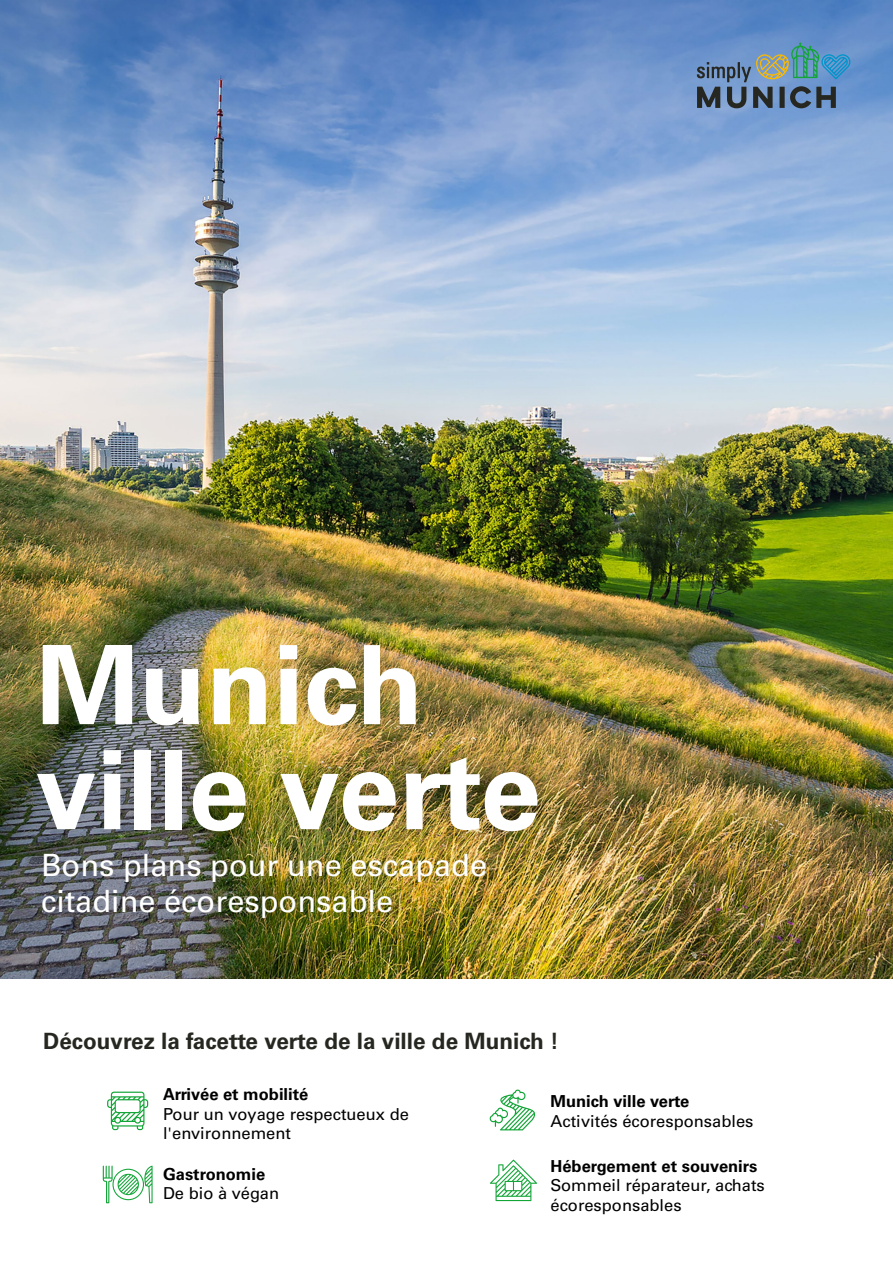
<style>
.page{position:relative;width:893px;height:1263px;background:#fff}
.page>*{position:absolute;margin:0;border:0;box-sizing:border-box;transform-origin:0 0}
.t1{font:700 109.5px/105px "Univers";color:#fff}
.t2{font:30.75px/36px "Univers";color:#fff}
.t3{font:700 22.5px "Univers";color:#272721}
.t4{font:16.5px/19.5px "Univers";color:#000}
.t5{font:700 16.5px "Univers";color:#000}
</style>
<div class="page">
<svg style="left:103px;top:1165px;width:50px;height:38px"></svg>
<img style="left:0;top:0;width:893px;height:978px">
<svg style="left:107px;top:1091px;width:41px;height:39px"></svg>
<svg style="left:490px;top:1159px;width:47px;height:42px"></svg>
<svg style="left:490px;top:1089px;width:46px;height:41px"></svg>
<div style="left:15px;top:621px;width:545px;height:233px;background:#000;opacity:.2"></div>
<div style="left:20px;top:831px;width:488px;height:108px;background:#000;opacity:.2"></div>
<svg style="left:697px;top:43px;width:153px;height:65px;background:#6184a3"></svg>
<h1 class="t1" style="left:36px;top:634px;width:506px">Munich ville verte</h1>
<h2 class="t2" style="left:41px;top:847px;width:447px">Bons plans pour une escapade citadine écoresponsable</h2>
<h3 class="t3" style="left:43px;top:1027px;width:517px">Découvrez la facette verte de la ville de Munich !</h3>
<p class="t5" style="left:163px;top:1084px;width:147px">Arrivée et mobilité</p>
<p class="t4" style="left:163px;top:1104px;width:247px">Pour un voyage respectueux de l'environnement</p>
<p class="t5" style="left:163px;top:1164px;width:104px">Gastronomie</p>
<p class="t4" style="left:163px;top:1183px;width:118px">De bio à végan</p>
<p class="t5" style="left:550px;top:1091px;width:140px">Munich ville verte</p>
<p class="t4" style="left:550px;top:1111px;width:204px">Activités écoresponsables</p>
<p class="t5" style="left:550px;top:1156px;width:209px">Hébergement et souvenirs</p>
<p class="t4" style="left:550px;top:1176px;width:216px">Sommeil réparateur, achats écoresponsables</p>
</div>
